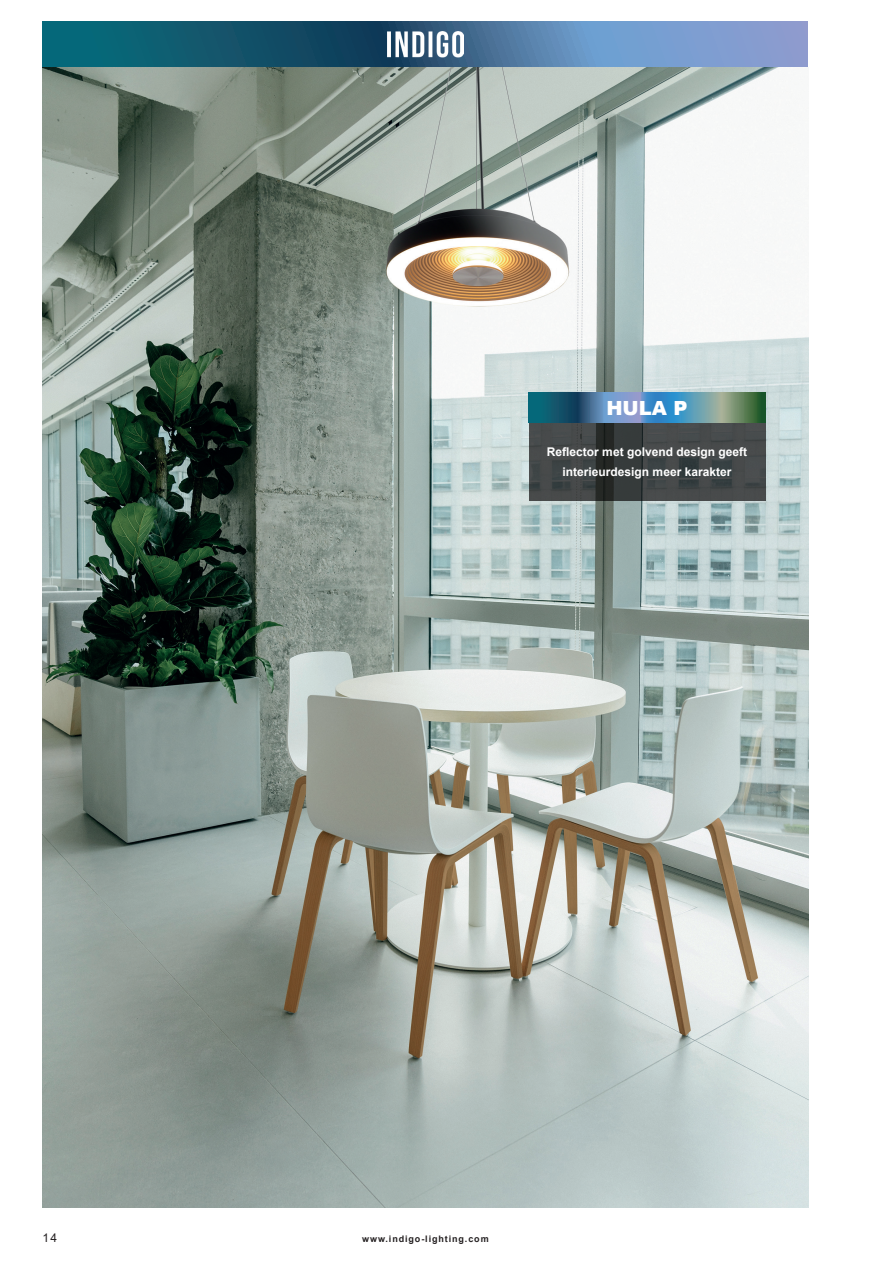
<style>
.page{position:relative;width:893px;height:1263px;background:#fff}
.page>*{position:absolute;margin:0;border:0;box-sizing:border-box;transform-origin:0 0}
.t1{font:900 19.5px "Arial";color:#fff}
.t2{font:700 12px/19.5px "Arial";color:#fff;text-align:center}
.t3{font:12px "Arial";color:#231f20}
.t4{font:700 9px "Arial";letter-spacing:.1em;color:#231f20}
</style>
<div class="page">
<svg style="left:43px;top:21px;width:765px;height:47px;background:#3f7395"></svg>
<img style="left:387px;top:32px;width:76px;height:25px">
<img style="left:43px;top:68px;width:765px;height:1140px">
<svg style="left:529px;top:423px;width:236px;height:78px;background:#3f4344"></svg>
<svg style="left:529px;top:393px;width:236px;height:30px;background:#4c8298"></svg>
<h1 class="t1" style="left:606px;top:394px;width:83px">HULA P</h1>
<p class="t2" style="left:547px;top:443px;width:202px">Reflector met golvend design geeft interieurdesign meer karakter</p>
<p class="t3" style="left:43px;top:1229px;width:16px">14</p>
<p class="t4" style="left:362px;top:1232px;width:128px">www.indigo-lighting.com</p>
</div>
